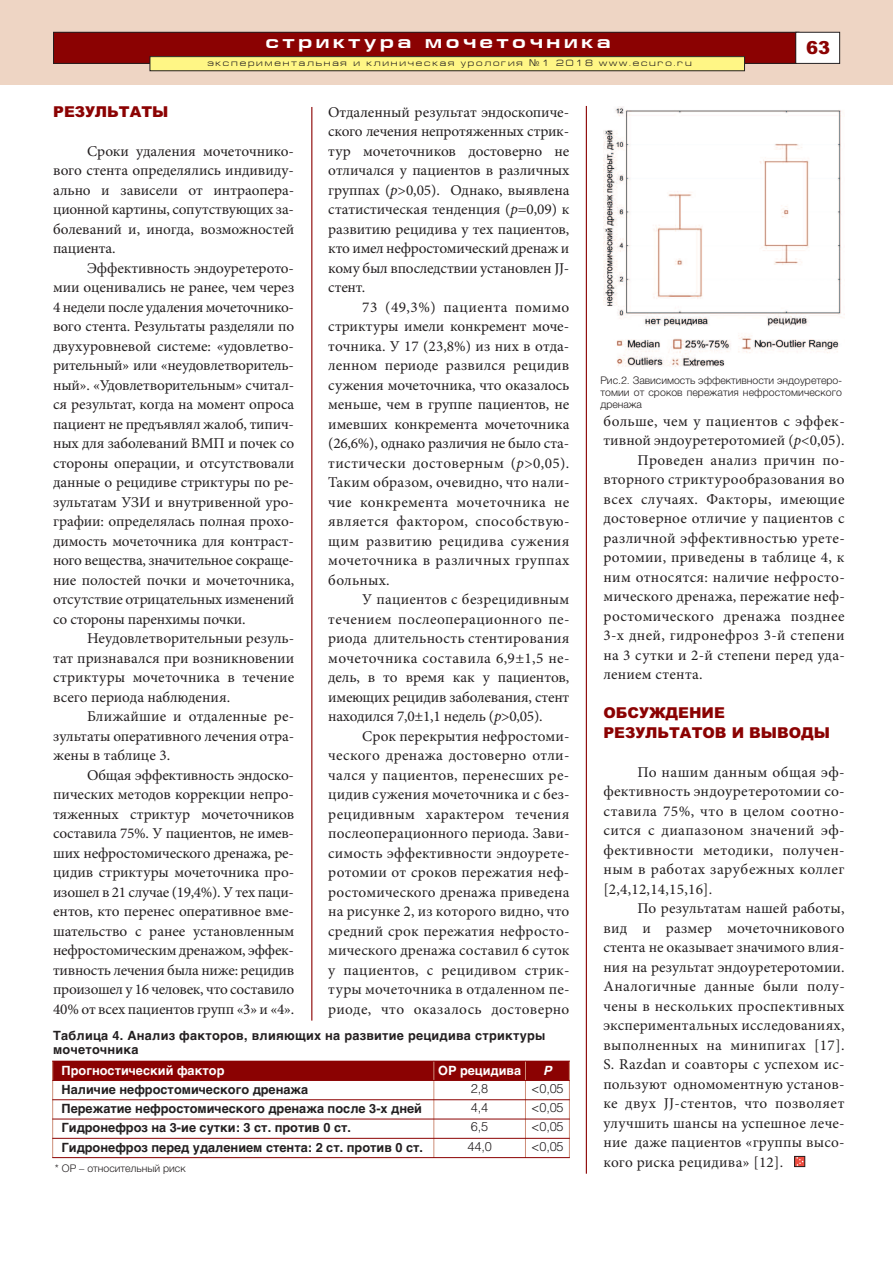
<style>
.page{position:relative;width:893px;height:1263px;background:#fff}
.page>*{position:absolute;margin:0;border:0;box-sizing:border-box;transform-origin:0 0}
.t1{font:700 18px "Europe Ext";letter-spacing:.2em;color:#fff}
.t2{font:900 18px "Arial";color:#8b0202}
.t3{font:15px/19.5px "Minion Pro";letter-spacing:.01em;color:#231f20;text-align:justify}
.t4{font:900 15px/19.5px "Arial";color:#8b0202}
.t5{font:700 12.75px "Helvetica";color:#231f20}
.t6{font:700 12.75px/13.5px "Helvetica";letter-spacing:.02em;color:#231f20}
.t7{font:300 12.75px "Helvetica";letter-spacing:-.015em;color:#231f20}
.t8{font:700 12.75px "Helvetica";color:#fff}
.t9{font:italic 700 12.75px "Helvetica";color:#fff}
.t10{font:300 10.5px/12px "Helvetica";letter-spacing:.01em;color:#231f20;text-align:justify}
.t11{font:9px "Europe Ext Normal";letter-spacing:.2em;color:#231f20}
.s1{font-family:"Europe"}
.s2{font-style:italic}
</style>
<div class="page">
<hr style="left:311px;top:107px;width:1px;height:913px;background:#8b0202">
<hr style="left:586px;top:106px;width:1px;height:1068px;background:#8b0202">
<div style="left:794px;top:1156px;width:11px;height:11px;border:1px solid #231f20"></div>
<svg style="left:795px;top:1156px;width:10px;height:10px"></svg>
<div style="left:0;top:0;width:893px;height:85px;background:#eed5c4"></div>
<div style="left:54px;top:32px;width:745px;height:31px;background:#8b0202"></div>
<div style="left:53px;top:32px;width:746px;height:32px;border:1px solid #231f20"></div>
<div style="left:796px;top:32px;width:44px;height:31px;background:#fff"></div>
<div style="left:795px;top:32px;width:45px;height:32px;border:1px solid #231f20"></div>
<div style="left:150px;top:57px;width:594px;height:14px;background:#fff685"></div>
<div style="left:150px;top:56px;width:595px;height:15px;border:1px solid #231f20"></div>
<img style="left:603px;top:106px;width:238px;height:261px">
<div style="left:52px;top:1061px;width:382px;height:19px;background:#8b0202"></div>
<div style="left:434px;top:1061px;width:91px;height:19px;background:#8b0202"></div>
<div style="left:525px;top:1061px;width:45px;height:19px;background:#8b0202"></div>
<hr style="left:52px;top:1061px;width:1px;height:97px;background:#cd8d78">
<hr style="left:433px;top:1061px;width:1px;height:97px;background:#cd8d78">
<hr style="left:525px;top:1061px;width:1px;height:97px;background:#cd8d78">
<hr style="left:569px;top:1061px;width:1px;height:97px;background:#cd8d78">
<hr style="left:52px;top:1061px;width:518px;height:1px;background:#8b0202">
<hr style="left:52px;top:1080px;width:518px;height:1px;background:#8b0202">
<hr style="left:52px;top:1099px;width:518px;height:1px;background:#8b0202">
<hr style="left:52px;top:1119px;width:518px;height:1px;background:#8b0202">
<hr style="left:52px;top:1138px;width:518px;height:1px;background:#8b0202">
<hr style="left:52px;top:1157px;width:518px;height:1px;background:#8b0202">
<p class="t1" style="left:266px;top:31px;width:346px">стриктура мочеточника</p>
<p class="t11" style="left:207px;top:58px;width:486px">экспериментальная и клиническая урология <span class="s1">¹</span>1 2018 www.ecuro.ru</p>
<p class="t2" style="left:806px;top:37px;width:26px">63</p>
<p class="t4" style="left:53px;top:102px;width:117px">РЕЗУЛЬТАТЫ</p>
<p class="t3" style="left:53px;top:142px;width:243px;text-indent:34px">Сроки удаления мочеточнико&shy;вого стента определялись индивиду&shy;ально и зависели от интраопера&shy;ционной картины, сопутствующих за&shy;болеваний и, иногда, возможностей пациента.</p>
<p class="t3" style="left:53px;top:259px;width:243px;text-indent:34px">Эффективность эндоуретерото&shy;мии оценивались не ранее, чем через 4 недели после удаления мочеточнико&shy;вого стента. Результаты разделяли по двухуровневой системе: «удовлетво&shy;рительный» или «неудовлетворитель&shy;ный». «Удовлетворительным» считал&shy;ся результат, когда на момент опроса пациент не предъявлял жалоб, типич&shy;ных для заболеваний ВМП и почек со стороны операции, и отсутствовали данные о рецидиве стриктуры по ре&shy;зультатам УЗИ и внутривенной уро&shy;графии: определялась полная прохо&shy;димость мочеточника для контраст&shy;ного вещества, значительное сокраще&shy;ние полостей почки и мочеточника, отсутствие отрицательных изменений со стороны паренхимы почки.</p>
<p class="t3" style="left:53px;top:630px;width:243px;text-indent:34px">Неудовлетворительныи резуль&shy;тат признавался при возникновении стриктуры мочеточника в течение всего периода наблюдения.</p>
<p class="t3" style="left:53px;top:708px;width:243px;text-indent:34px">Ближайшие и отдаленные ре&shy;зультаты оперативного лечения отра&shy;жены в таблице 3.</p>
<p class="t3" style="left:53px;top:766px;width:243px;text-indent:34px">Общая эффективность эндоско&shy;пических методов коррекции непро&shy;тяженных стриктур мочеточников составила 75%. У пациентов, не имев&shy;ших нефростомического дренажа, ре&shy;цидив стриктуры мочеточника про&shy;изошел в 21 случае (19,4%). У тех паци&shy;ентов, кто перенес оперативное вме&shy;шательство с ранее установленным нефростомическим дренажом, эффек&shy;тивность лечения была ниже: рецидив произошел у 16 человек, что составило 40% от всех пациентов групп «3» и «4».</p>
<p class="t3" style="left:328px;top:104px;width:243px">Отдаленный результат эндоскопиче&shy;ского лечения непротяженных стрик&shy;тур мочеточников достоверно не отличался у пациентов в различных группах (<span class="s2">р</span>&gt;0,05). Однако, выявлена статистическая тенденция (<span class="s2">р</span>=0,09) к развитию рецидива у тех пациентов, кто имел нефростомический дренаж и кому был впоследствии установлен JJ&shy;стент.</p>
<p class="t3" style="left:328px;top:299px;width:243px;text-indent:34px">73 (49,3%) пациента помимо стриктуры имели конкремент моче&shy;точника. У 17 (23,8%) из них в отда&shy;ленном периоде развился рецидив сужения мочеточника, что оказалось меньше, чем в группе пациентов, не имевших конкремента мочеточника (26,6%), однако различия не было ста&shy;тистически достоверным (<span class="s2">р</span>&gt;0,05).<br>Таким образом, очевидно, что нали&shy;чие конкремента мочеточника не является фактором, способствую&shy;щим развитию рецидива сужения мочеточника в различных группах больных.</p>
<p class="t3" style="left:328px;top:591px;width:243px;text-indent:34px">У пациентов с безрецидивным течением послеоперационного пе&shy;риода длительность стентирования мочеточника составила 6,9±1,5 не&shy;дель, в то время как у пациентов, имеющих рецидив заболевания, стент находился 7,0±1,1 недель (<span class="s2">р</span>&gt;0,05).</p>
<p class="t3" style="left:328px;top:728px;width:243px;text-indent:34px">Срок перекрытия нефростоми&shy;ческого дренажа достоверно отли&shy;чался у пациентов, перенесших ре&shy;цидив сужения мочеточника и с без&shy;рецидивным характером течения послеоперационного периода. Зави&shy;симость эффективности эндоурете&shy;ротомии от сроков пережатия неф&shy;ростомического дренажа приведена на рисунке 2, из которого видно, что средний срок пережатия нефросто&shy;мического дренажа составил 6 суток у пациентов, с рецидивом стрик&shy;туры мочеточника в отдаленном пе&shy;риоде, что оказалось достоверно</p>
<p class="t6" style="left:53px;top:1029px;width:494px">Таблица 4. Анализ факторов, влияющих на развитие рецидива стриктуры мочеточника</p>
<p class="t8" style="left:62px;top:1063px;width:164px">Прогностический фактор</p>
<p class="t8" style="left:438px;top:1063px;width:85px">ОР рецидива</p>
<p class="t9" style="left:543px;top:1063px;width:10px">P</p>
<p class="t5" style="left:62px;top:1082px;width:248px">Наличие нефростомического дренажа</p>
<p class="t7" style="left:471px;top:1077px;width:19px">2,8</p>
<p class="t7" style="left:531px;top:1077px;width:34px">&lt;0,05</p>
<p class="t5" style="left:62px;top:1101px;width:362px">Пережатие нефростомического дренажа после 3-х дней</p>
<p class="t7" style="left:471px;top:1097px;width:19px">4,4</p>
<p class="t7" style="left:531px;top:1097px;width:34px">&lt;0,05</p>
<p class="t5" style="left:62px;top:1120px;width:291px">Гидронефроз на 3-ие сутки: 3 ст. против 0 ст.</p>
<p class="t7" style="left:471px;top:1116px;width:19px">6,5</p>
<p class="t7" style="left:531px;top:1116px;width:34px">&lt;0,05</p>
<p class="t5" style="left:62px;top:1140px;width:363px">Гидронефроз перед удалением стента: 2 ст. против 0 ст.</p>
<p class="t7" style="left:468px;top:1135px;width:26px">44,0</p>
<p class="t7" style="left:531px;top:1135px;width:34px">&lt;0,05</p>
<p class="t10" style="left:55px;top:1162px;width:132px">* ОР – относительный риск</p>
<p class="t10" style="left:600px;top:373px;width:243px">Рис.2. Зависимость эффективности эндоуретеро&shy;томии от сроков пережатия нефростомического дренажа</p>
<p class="t3" style="left:603px;top:412px;width:243px">больше, чем у пациентов с эффек-</p>
<p class="t3" style="left:603px;top:432px;width:243px">тивной эндоуретеротомией (<span class="s2">р</span>&lt;0,05).</p>
<p class="t3" style="left:637px;top:451px;width:209px">Проведен анализ причин по-</p>
<p class="t3" style="left:603px;top:471px;width:243px">вторного стриктурообразования во</p>
<p class="t3" style="left:603px;top:490px;width:243px">всех случаях. Факторы, имеющие</p>
<p class="t3" style="left:603px;top:510px;width:243px">достоверное отличие у пациентов с</p>
<p class="t3" style="left:603px;top:529px;width:243px">различной эффективностью урете-</p>
<p class="t3" style="left:603px;top:549px;width:243px">ротомии, приведены в таблице 4, к</p>
<p class="t3" style="left:603px;top:568px;width:243px">ним относятся: наличие нефросто-</p>
<p class="t3" style="left:603px;top:588px;width:243px">мического дренажа, пережатие неф-</p>
<p class="t3" style="left:603px;top:607px;width:243px">ростомического дренажа позднее</p>
<p class="t3" style="left:603px;top:627px;width:243px">3-х дней, гидронефроз 3-й степени</p>
<p class="t3" style="left:603px;top:646px;width:243px">на 3 сутки и 2-й степени перед уда-</p>
<p class="t3" style="left:603px;top:666px;width:101px">лением стента.</p>
<p class="t4" style="left:603px;top:703px;width:228px">ОБСУЖДЕНИЕ<br>РЕЗУЛЬТАТОВ И ВЫВОДЫ</p>
<p class="t3" style="left:603px;top:763px;width:243px;text-indent:34px">По нашим данным общая эф&shy;фективность эндоуретеротомии со&shy;ставила 75%, что в целом соотно&shy;сится с диапазоном значений эф&shy;фективности методики, получен&shy;ным в работах зарубежных коллег [2,4,12,14,15,16].</p>
<p class="t3" style="left:603px;top:900px;width:243px;text-indent:34px">По результатам нашей работы, вид и размер мочеточникового стента не оказывает значимого влия&shy;ния на результат эндоуретеротомии.<br>Аналогичные данные были полу&shy;чены в нескольких проспективных экспериментальных исследованиях, выполненных на минипигах [17].<br>S. Razdan и соавторы с успехом ис&shy;пользуют одномоментную установ&shy;ке двух JJ-стентов, что позволяет улучшить шансы на успешное лече&shy;ние даже пациентов «группы высо&shy;кого риска рецидива» [12].</p>
</div>
